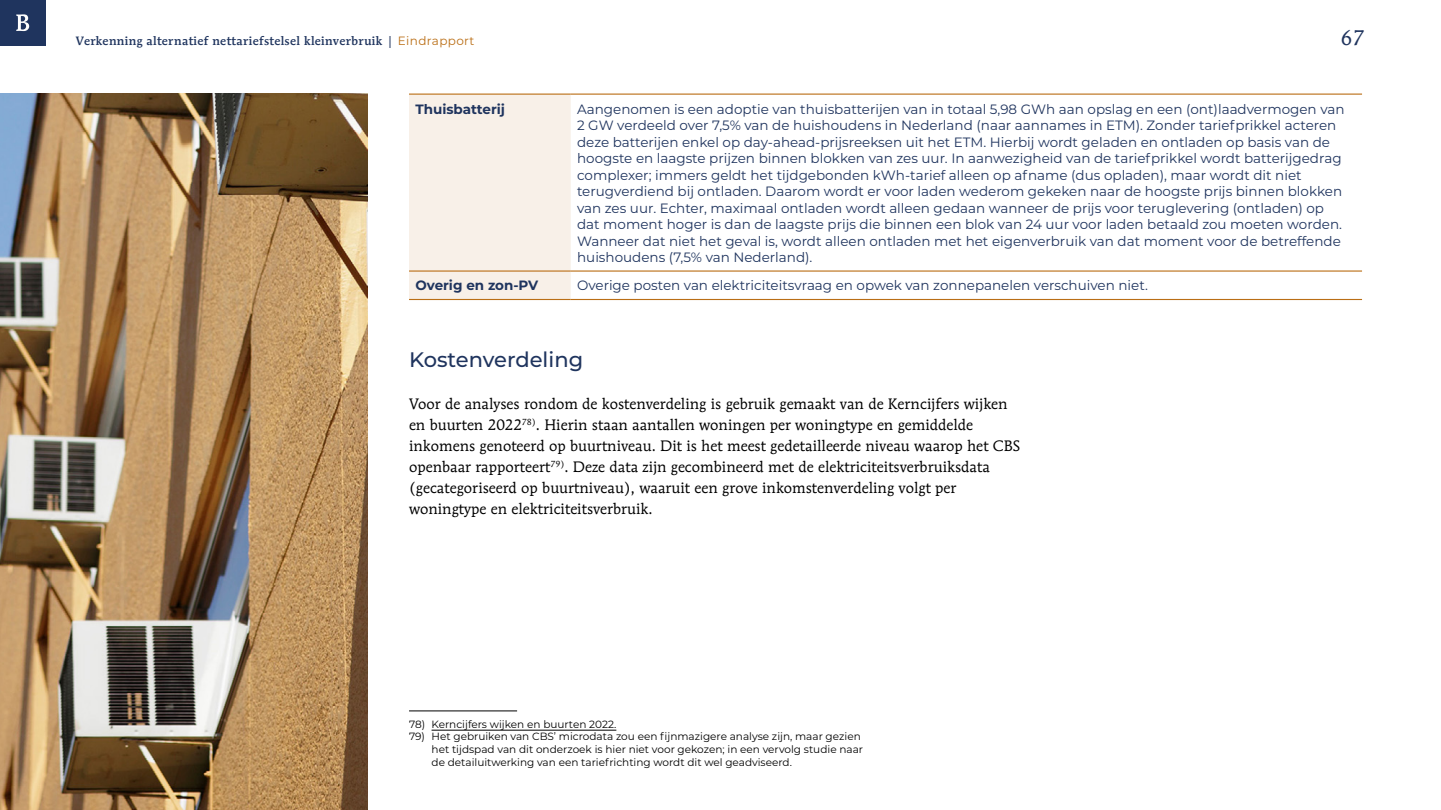
<style>
.page{position:relative;width:1441px;height:810px;background:#fff}
.page>*{position:absolute;margin:0;border:0;box-sizing:border-box;transform-origin:0 0}
.Kop_2_zonder_inspring{font:500 21px "Montserrat";color:#1f345e}
.t1{font:21px "Mendoza Roman Std";color:#1f345e}
.Brood{font:15px/21px "Mendoza Roman Std";color:#000}
.Tabel_inhoudscel{font:13.5px/16.5px "Montserrat";color:#1f345e}
.Tabel_subkopje_links{font:700 13.5px "Montserrat";color:#1f345e}
.t2{font:500 12px "Mendoza Roman Std";letter-spacing:.03em;color:#1f345e}
.Voettekst{font:10.5px/12.6px "Montserrat";color:#000}
.s1{font-family:"Montserrat";font-weight:400;color:#ba6e15}
</style>
<div class="page">
<img style="left:0;top:94px;width:367px;height:716px">
<div style="left:0;top:0;width:45px;height:45px;background:#1f345e"></div>
<svg style="left:16px;top:14px;width:13px;height:17px"></svg>
<div style="left:409px;top:95px;width:161px;height:204px;background:#f8f0e8"></div>
<hr style="left:409px;top:94px;width:161px;height:1px;background:#ba6e15">
<hr style="left:570px;top:94px;width:791px;height:1px;background:#ba6e15">
<hr style="left:409px;top:270px;width:161px;height:2px;background:#ba6e15">
<hr style="left:570px;top:270px;width:791px;height:2px;background:#ba6e15">
<hr style="left:570px;top:299px;width:791px;height:1px;background:#ba6e15">
<hr style="left:409px;top:299px;width:161px;height:1px;background:#ba6e15">
<hr style="left:409px;top:711px;width:108px;height:1px;background:#000">
<hr style="left:431px;top:730px;width:185px;height:1px;background:#000">
<p class="t2" style="left:76px;top:34px;width:400px">Verkenning alternatief nettariefstelsel kleinverbruik | <span class="s1">Eindrapport</span></p>
<h1 class="t1" style="left:1340px;top:25px;width:25px">67</h1>
<p class="Tabel_subkopje_links" style="left:415px;top:99px;width:91px">Thuisbatterij</p>
<p class="Tabel_inhoudscel" style="left:577px;top:100px;width:769px">Aangenomen is een adoptie van thuisbatterijen van in totaal 5,98 GWh aan opslag en een (ont)laadvermogen van 2 GW verdeeld over 7,5% van de huishoudens in Nederland (naar aannames in ETM). Zonder tariefprikkel acteren deze batterijen enkel op day-ahead-prijsreeksen uit het ETM. Hierbij wordt geladen en ontladen op basis van de hoogste en laagste prijzen binnen blokken van zes uur. In aanwezigheid van de tariefprikkel wordt batterijgedrag complexer; immers geldt het tijdgebonden kWh-tarief alleen op afname (dus opladen), maar wordt dit niet terugverdiend bij ontladen. Daarom wordt er voor laden wederom gekeken naar de hoogste prijs binnen blokken van zes uur. Echter, maximaal ontladen wordt alleen gedaan wanneer de prijs voor teruglevering (ontladen) op dat moment hoger is dan de laagste prijs die binnen een blok van 24 uur voor laden betaald zou moeten worden.<br>Wanneer dat niet het geval is, wordt alleen ontladen met het eigenverbruik van dat moment voor de betreffende huishoudens (7,5% van Nederland).</p>
<p class="Tabel_subkopje_links" style="left:415px;top:276px;width:124px">Overig en zon-PV</p>
<p class="Tabel_inhoudscel" style="left:577px;top:277px;width:572px">Overige posten van elektriciteitsvraag en opwek van zonnepanelen verschuiven niet.</p>
<h2 class="Kop_2_zonder_inspring" style="left:409px;top:344px;width:176px">Kostenverdeling</h2>
<p class="Brood" style="left:409px;top:393px;width:613px">Voor de analyses rondom de kostenverdeling is gebruik gemaakt van de Kerncijfers wijken en buurten 2022<sup>78)</sup>. Hierin staan aantallen woningen per woningtype en gemiddelde inkomens genoteerd op buurtniveau. Dit is het meest gedetailleerde niveau waarop het CBS openbaar rapporteert<sup>79)</sup>. Deze data zijn gecombineerd met de elektriciteitsverbruiksdata (gecategoriseerd op buurtniveau), waaruit een grove inkomstenverdeling volgt per woningtype en elektriciteitsverbruik.</p>
<p class="Voettekst" style="left:409px;top:717px;width:209px">78) Kerncijfers wijken en buurten 2022.</p>
<p class="Voettekst" style="left:431px;top:730px;width:433px;text-indent:-22px">79) Het gebruiken van CBS’ microdata zou een fijnmazigere analyse zijn, maar gezien het tijdspad van dit onderzoek is hier niet voor gekozen; in een vervolg studie naar de detailuitwerking van een tariefrichting wordt dit wel geadviseerd.</p>
</div>
